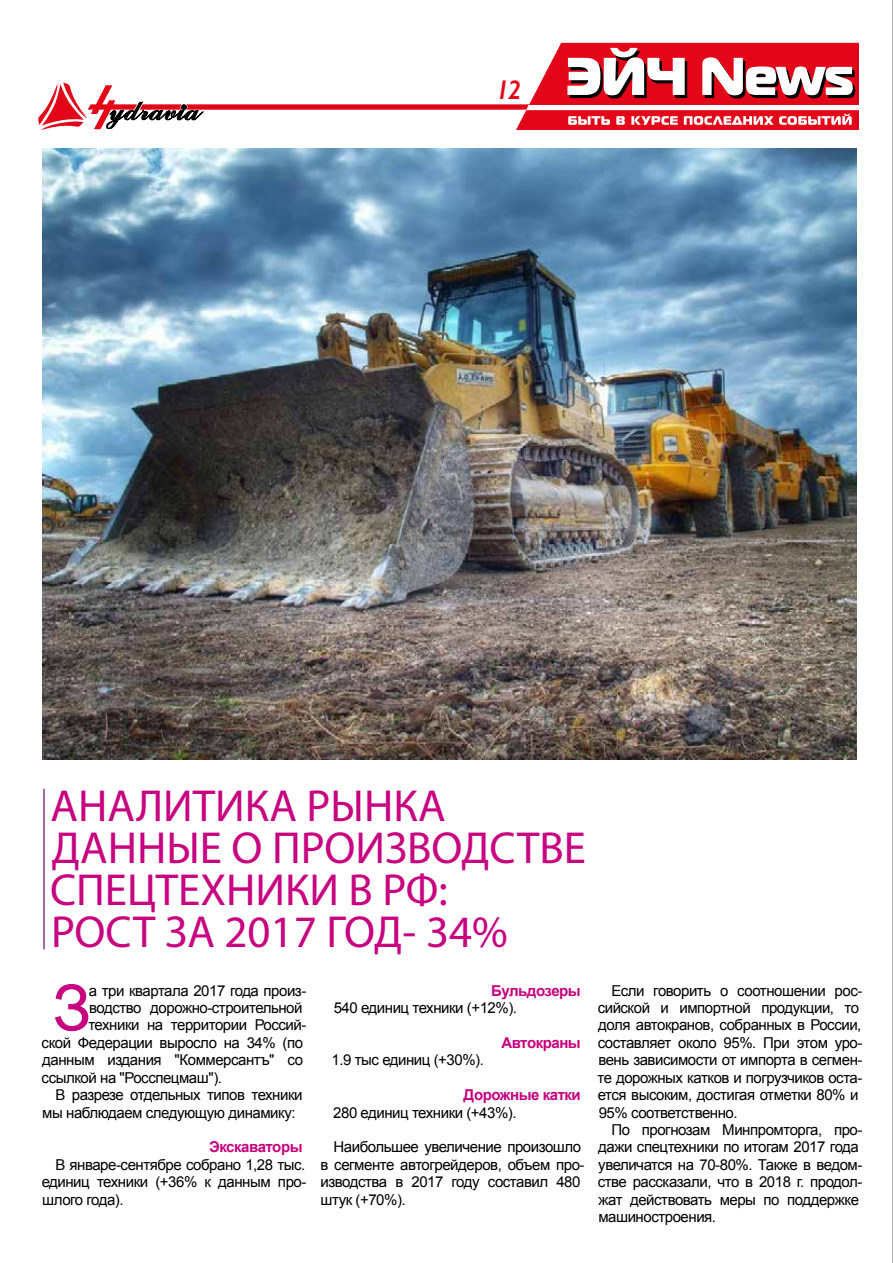
<style>
.page{position:relative;width:893px;height:1263px;background:#fff}
.page>*{position:absolute;margin:0;border:0;box-sizing:border-box;transform-origin:0 0}
.t1{font:63.75px "Arial";color:#c7017f}
.t2{font:45px/42px "Myriad Pro";color:#c7017f}
.t3{font:italic 600 27px "Gill Sans";color:#e30518}
.t4{font:15px/17.4px "Arial";letter-spacing:-.03em;color:#000}
.t5{font:700 15px "Arial";letter-spacing:-.03em;color:#c7017f}
</style>
<div class="page">
<hr style="left:892px;top:0;width:1px;height:1263px;background:#9d9d9c">
<svg style="left:38px;top:43px;width:821px;height:87px"></svg>
<img style="left:42px;top:149px;width:815px;height:611px">
<hr style="left:43px;top:789px;width:2px;height:160px;background:#873b8e">
<h3 class="t3" style="left:496px;top:74px;width:28px">12</h3>
<h2 class="t2" style="left:50px;top:784px;width:537px">АНАЛИТИКА РЫНКА<br>ДАННЫЕ О ПРОИЗВОДСТВЕ<br>СПЕЦТЕХНИКИ В РФ:<br>РОСТ ЗА 2017 ГОД- 34%</h2>
<h1 class="t1" style="left:52px;top:966px;width:40px">З</h1>
<p class="t4" style="left:89px;top:982px;width:219px">а три квартала 2017 года произ-</p>
<p class="t4" style="left:89px;top:999px;width:215px">водство дорожно-строительной</p>
<p class="t4" style="left:88px;top:1016px;width:220px">техники на территории Россий-</p>
<p class="t4" style="left:42px;top:1034px;width:263px">ской Федерации выросло на 34% (по</p>
<p class="t4" style="left:42px;top:1051px;width:262px">данным издания "Коммерсантъ" со</p>
<p class="t4" style="left:42px;top:1069px;width:182px">ссылкой на "Росспецмаш").</p>
<p class="t4" style="left:55px;top:1086px;width:249px">В разрезе отдельных типов техники</p>
<p class="t4" style="left:42px;top:1104px;width:255px">мы наблюдаем следующую динамику:</p>
<p class="t5" style="left:209px;top:1137px;width:95px">Экскаваторы</p>
<p class="t4" style="left:42px;top:1156px;width:266px;text-align:justify;text-indent:14px">В январе-сентябре собрано 1,28 тыс. единиц техники (+36% к данным про&shy;шлого года).</p>
<p class="t5" style="left:491px;top:980px;width:91px">Бульдозеры</p>
<p class="t4" style="left:334px;top:999px;width:185px">540 единиц техники (+12%).</p>
<p class="t5" style="left:501px;top:1033px;width:81px">Автокраны</p>
<p class="t4" style="left:332px;top:1051px;width:154px">1.9 тыс единиц (+30%).</p>
<p class="t5" style="left:464px;top:1085px;width:119px">Дорожные катки</p>
<p class="t4" style="left:333px;top:1104px;width:185px">280 единиц техники (+43%).</p>
<p class="t4" style="left:320px;top:1138px;width:266px;text-indent:13px">Наибольшее увеличение произошло в сегменте автогрейдеров, объем про&shy;изводства в 2017 году составил 480 штук (+70%).</p>
<p class="t4" style="left:597px;top:982px;width:266px;text-indent:14px">Если говорить о соотношении рос&shy;сийской и импортной продукции, то доля автокранов, собранных в России, составляет около 95%. При этом уро&shy;вень зависимости от импорта в сегмен&shy;те дорожных катков и погрузчиков оста&shy;ется высоким, достигая отметки 80% и 95% соответственно.</p>
<p class="t4" style="left:598px;top:1121px;width:266px;text-indent:14px">По прогнозам Минпромторга, про&shy;дажи спецтехники по итогам 2017 года увеличатся на 70-80%. Также в ведом&shy;стве рассказали, что в 2018 г. продол&shy;жат действовать меры по поддержке машиностроения.</p>
</div>
